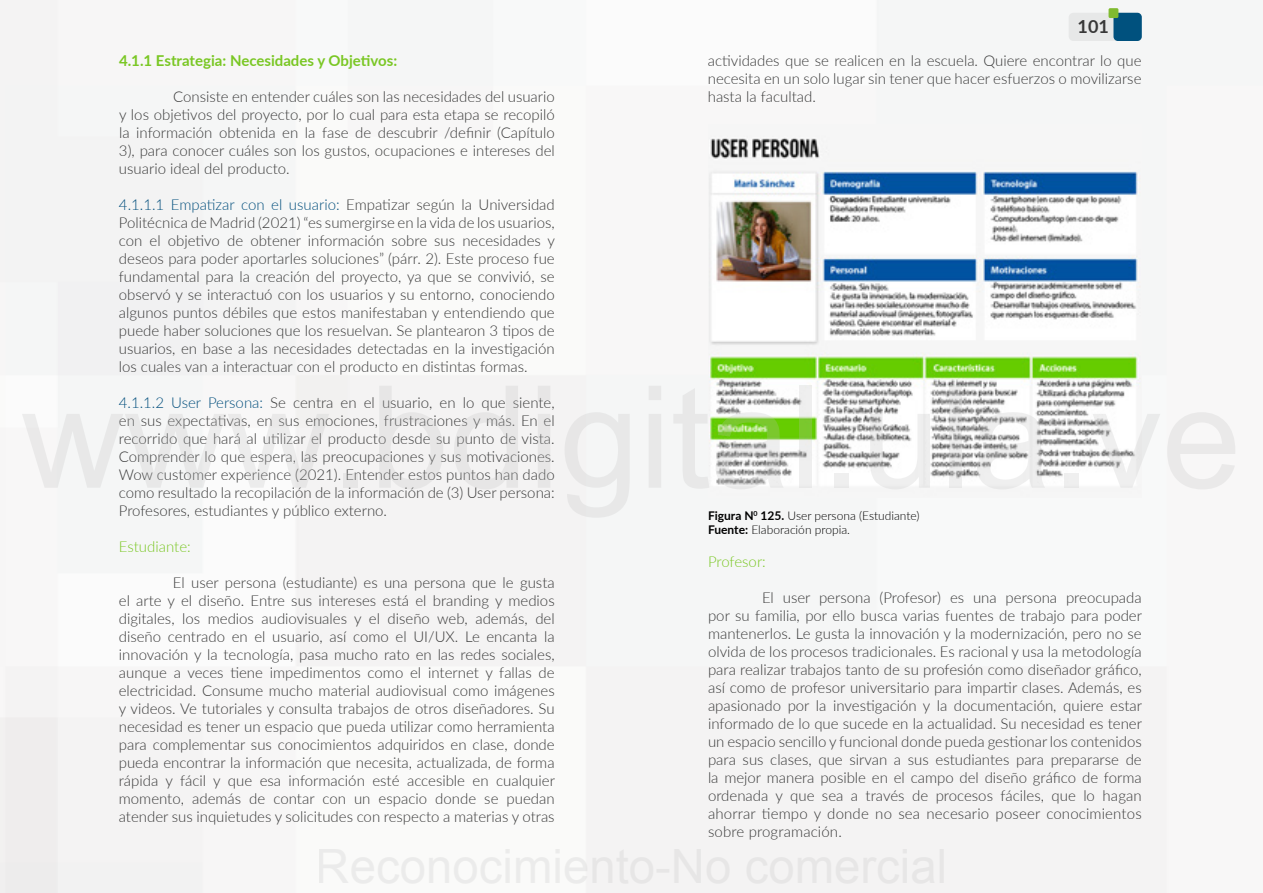
<style>
.page{position:relative;width:1263px;height:893px;background:#fff}
.page>*{position:absolute;margin:0;border:0;box-sizing:border-box;transform-origin:0 0}
.t1{font:700 18px "Lato";color:#383838}
.t2{font:300 15px/18px "Lato";color:#383838;text-align:justify}
.t3{font:700 15px "Lato";color:#7ac724}
.t4{font:300 15px "Lato";color:#7ac724}
.t5{font:300 12px/14.4px "Lato";color:#000}
.s1{color:#034f7d}
.s2{font-weight:700}
</style>
<div class="page">
<div style="left:1069px;top:13px;width:73px;height:28px;background:#e7e8e8;border-radius:5px"></div>
<div style="left:1113px;top:13px;width:29px;height:28px;background:#00517e;border-radius:4px"></div>
<div style="left:1108px;top:8px;width:10px;height:10px;background:#80bb30;border-radius:2px"></div>
<img style="left:708px;top:125px;width:433px;height:373px">
<p class="t3" style="left:119px;top:50px;width:280px">4.1.1 Estrategia: Necesidades y Objetivos:</p>
<p class="t2" style="left:119px;top:87px;width:437px;text-indent:54px">Consiste en entender cuáles son las necesidades del usuario y los objetivos del proyecto, por lo cual para esta etapa se recopiló la información obtenida en la fase de descubrir /definir (Capítulo 3), para conocer cuáles son los gustos, ocupaciones e intereses del usuario ideal del producto.</p>
<p class="t2" style="left:119px;top:195px;width:438px"><span class="s1">4.1.1.1 Empatizar con el usuario:</span> Empatizar según la Universidad Politécnica de Madrid (2021) “es sumergirse en la vida de los usuarios, con el objetivo de obtener información sobre sus necesidades y deseos para poder aportarles soluciones” (párr. 2). Este proceso fue fundamental para la creación del proyecto, ya que se convivió, se observó y se interactuó con los usuarios y su entorno, conociendo algunos puntos débiles que estos manifestaban y entendiendo que puede haber soluciones que los resuelvan. Se plantearon 3 tipos de usuarios, en base a las necesidades detectadas en la investigación los cuales van a interactuar con el producto en distintas formas.</p>
<p class="t2" style="left:119px;top:393px;width:437px"><span class="s1">4.1.1.2 User Persona:</span> Se centra en el usuario, en lo que siente, en sus expectativas, en sus emociones, frustraciones y más. En el recorrido que hará al utilizar el producto desde su punto de vista.<br>Comprender lo que espera, las preocupaciones y sus motivaciones.<br>Wow customer experience (2021). Entender estos puntos han dado como resultado la recopilación de la información de (3) User persona:<br>Profesores, estudiantes y público externo.</p>
<p class="t4" style="left:119px;top:536px;width:73px">Estudiante:</p>
<p class="t2" style="left:119px;top:573px;width:438px;text-indent:54px">El user persona (estudiante) es una persona que le gusta el arte y el diseño. Entre sus intereses está el branding y medios digitales, los medios audiovisuales y el diseño web, además, del diseño centrado en el usuario, así como el UI/UX. Le encanta la innovación y la tecnología, pasa mucho rato en las redes sociales, aunque a veces tiene impedimentos como el internet y fallas de electricidad. Consume mucho material audiovisual como imágenes y videos. Ve tutoriales y consulta trabajos de otros diseñadores. Su necesidad es tener un espacio que pueda utilizar como herramienta para complementar sus conocimientos adquiridos en clase, donde pueda encontrar la información que necesita, actualizada, de forma rápida y fácil y que esa información esté accesible en cualquier momento, además de contar con un espacio donde se puedan atender sus inquietudes y solicitudes con respecto a materias y otras</p>
<p class="t1" style="left:1077px;top:13px;width:33px">101</p>
<p class="t2" style="left:708px;top:51px;width:435px">actividades que se realicen en la escuela. Quiere encontrar lo que necesita en un solo lugar sin tener que hacer esfuerzos o movilizarse hasta la facultad.</p>
<p class="t5" style="left:708px;top:508px;width:213px"><span class="s2">Figura N</span><sup>0</sup> <span class="s2">125.</span> User persona (Estudiante)<br><span class="s2">Fuente:</span> Elaboración propia.</p>
<p class="t4" style="left:708px;top:551px;width:59px">Profesor:</p>
<p class="t2" style="left:708px;top:588px;width:436px;text-indent:54px">El user persona (Profesor) es una persona preocupada por su familia, por ello busca varias fuentes de trabajo para poder mantenerlos. Le gusta la innovación y la modernización, pero no se olvida de los procesos tradicionales. Es racional y usa la metodología para realizar trabajos tanto de su profesión como diseñador gráfico, así como de profesor universitario para impartir clases. Además, es apasionado por la investigación y la documentación, quiere estar informado de lo que sucede en la actualidad. Su necesidad es tener un espacio sencillo y funcional donde pueda gestionar los contenidos para sus clases, que sirvan a sus estudiantes para prepararse de la mejor manera posible en el campo del diseño gráfico de forma ordenada y que sea a través de procesos fáciles, que lo hagan ahorrar tiempo y donde no sea necesario poseer conocimientos sobre programación.</p>
</div>
